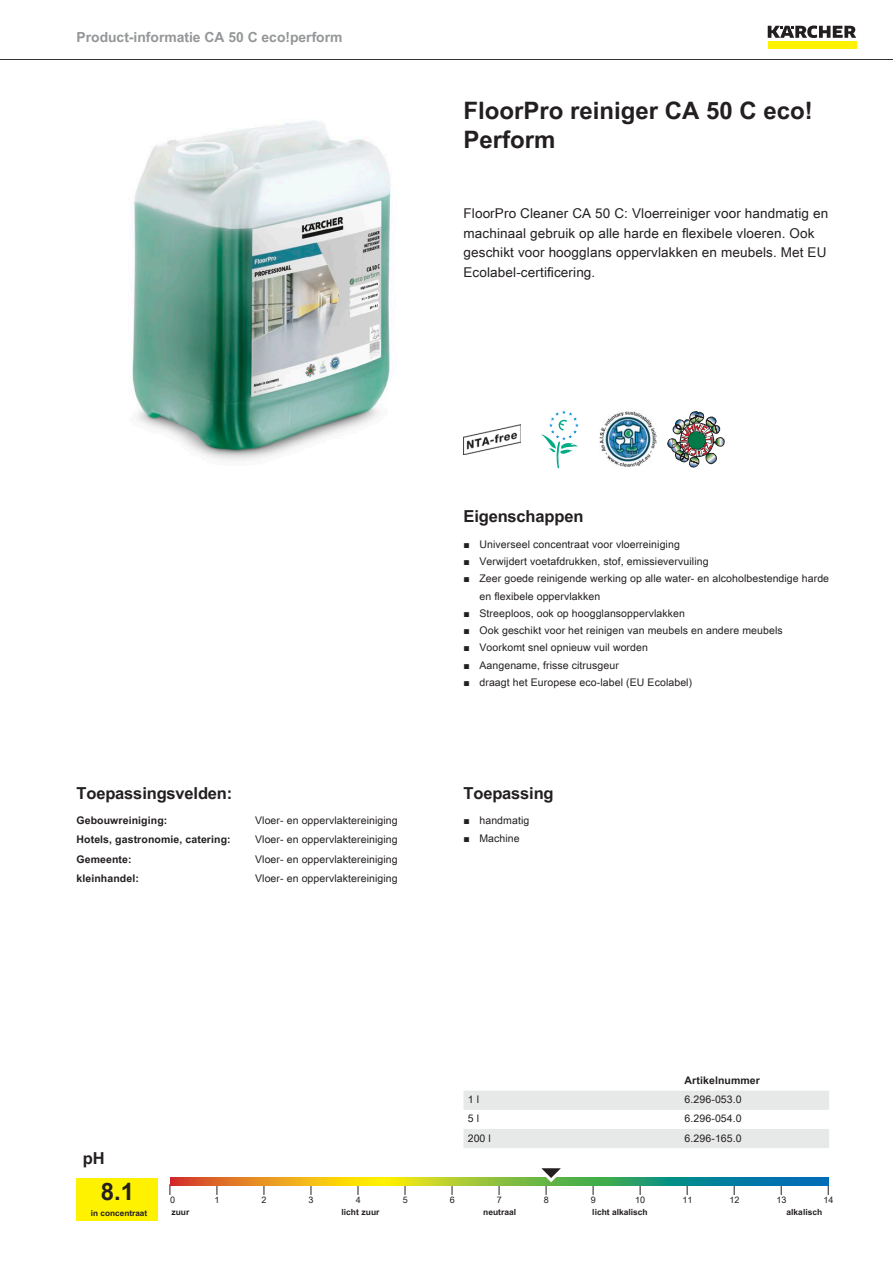
<style>
.page{position:relative;width:893px;height:1263px;background:#fff}
.page>*{position:absolute;margin:0;border:0;box-sizing:border-box;transform-origin:0 0}
.t1{font:700 24px/28.8px "Arial Unicode MS";color:#231f20}
.t2{font:700 16.5px "Arial Unicode MS";letter-spacing:-.01em;color:#231f20}
.t3{font:700 13.8px "Arial Unicode MS";color:#949698}
.t4{font:13.5px/19.5px "Arial Unicode MS";letter-spacing:.01em;color:#231f20}
.t5{font:10.5px/17.2px "Arial Unicode MS";letter-spacing:.01em;color:#231f20}
.t6{font:700 10.5px "Arial Unicode MS";letter-spacing:.01em;color:#231f20}
.t7{font:9px "Arial Unicode MS";color:#231f20}
.t8{font:700 8.4px "Arial Unicode MS";color:#231f20}
.t9{font:700 8.25px "Arial Unicode MS";color:#231f20}
.s1{font-family:"Arial"}
</style>
<div class="page">
<hr style="left:0;top:59px;width:893px;height:1px;background:#231f20">
<div style="left:768px;top:42px;width:88px;height:7px;background:#fff200"></div>
<svg style="left:768px;top:26px;width:88px;height:12px"></svg>
<img style="left:132px;top:120px;width:259px;height:341px">
<img style="left:463px;top:424px;width:57px;height:30px">
<svg style="left:541px;top:410px;width:38px;height:58px"></svg>
<img style="left:600px;top:411px;width:56px;height:56px">
<img style="left:668px;top:412px;width:56px;height:55px">
<div style="left:77px;top:1178px;width:81px;height:42px;background:#fff200"></div>
<svg style="left:170px;top:1178px;width:658px;height:8px;background:#84a04c"></svg>
<svg style="left:533px;top:1168px;width:39px;height:27px"></svg>
<svg style="left:463px;top:1091px;width:366px;height:57px"></svg>
<h3 class="t3" style="left:77px;top:27px;width:267px">Product-informatie CA 50 C eco!perform</h3>
<h1 class="t1" style="left:463px;top:97px;width:351px">FloorPro reiniger CA 50 C eco!<br>Perform</h1>
<p class="t4" style="left:463px;top:203px;width:366px">FloorPro Cleaner CA 50 C: Vloerreiniger voor handmatig en machinaal gebruik op alle harde en flexibele vloeren. Ook geschikt voor hoogglans oppervlakken en meubels. Met EU Ecolabel-certificering.</p>
<h2 class="t2" style="left:77px;top:780px;width:157px">Toepassingsvelden:</h2>
<p class="t6" style="left:77px;top:812px;width:92px">Gebouwreiniging:</p>
<p class="t5" style="left:255px;top:811px;width:144px">Vloer- en oppervlaktereiniging</p>
<p class="t6" style="left:77px;top:832px;width:156px">Hotels, gastronomie, catering:</p>
<p class="t5" style="left:255px;top:831px;width:144px">Vloer- en oppervlaktereiniging</p>
<p class="t6" style="left:77px;top:851px;width:57px">Gemeente:</p>
<p class="t5" style="left:255px;top:850px;width:144px">Vloer- en oppervlaktereiniging</p>
<p class="t6" style="left:77px;top:871px;width:64px">kleinhandel:</p>
<p class="t5" style="left:255px;top:870px;width:144px">Vloer- en oppervlaktereiniging</p>
<h2 class="t2" style="left:463px;top:504px;width:121px">Eigenschappen</h2>
<p class="t5" style="left:463px;top:535px;width:218px"><span class="s1">■</span> Universeel concentraat voor vloerreiniging</p>
<p class="t5" style="left:463px;top:553px;width:247px"><span class="s1">■</span> Verwijdert voetafdrukken, stof, emissievervuiling</p>
<p class="t5" style="left:479px;top:570px;width:351px;text-indent:-16px"><span class="s1">■</span> Zeer goede reinigende werking op alle water- en alcoholbestendige harde en flexibele oppervlakken</p>
<p class="t5" style="left:463px;top:604px;width:223px"><span class="s1">■</span> Streeploos, ook op hoogglansoppervlakken</p>
<p class="t5" style="left:463px;top:622px;width:321px"><span class="s1">■</span> Ook geschikt voor het reinigen van meubels en andere meubels</p>
<p class="t5" style="left:463px;top:639px;width:186px"><span class="s1">■</span> Voorkomt snel opnieuw vuil worden</p>
<p class="t5" style="left:463px;top:656px;width:157px"><span class="s1">■</span> Aangename, frisse citrusgeur</p>
<p class="t5" style="left:463px;top:673px;width:230px"><span class="s1">■</span> draagt het Europese eco-label (EU Ecolabel)</p>
<h2 class="t2" style="left:463px;top:780px;width:92px">Toepassing</h2>
<p class="t5" style="left:463px;top:812px;width:67px"><span class="s1">■</span> handmatig</p>
<p class="t5" style="left:463px;top:829px;width:58px"><span class="s1">■</span> Machine</p>
<p class="t6" style="left:685px;top:1073px;width:77px">Artikelnummer</p>
<p class="t5" style="left:468px;top:1091px;width:13px">1 l</p>
<p class="t5" style="left:685px;top:1091px;width:59px">6.296-053.0</p>
<p class="t5" style="left:468px;top:1110px;width:13px">5 l</p>
<p class="t5" style="left:685px;top:1110px;width:59px">6.296-054.0</p>
<p class="t5" style="left:468px;top:1129px;width:25px">200 l</p>
<p class="t5" style="left:685px;top:1129px;width:59px">6.296-165.0</p>
<h2 class="t2" style="left:83px;top:1146px;width:23px">pH</h2>
<h1 class="t1" style="left:101px;top:1178px;width:35px">8.1</h1>
<p class="t7" style="left:170px;top:1193px;width:7px">0</p>
<p class="t7" style="left:215px;top:1193px;width:7px">1</p>
<p class="t7" style="left:262px;top:1193px;width:7px">2</p>
<p class="t7" style="left:309px;top:1193px;width:7px">3</p>
<p class="t7" style="left:356px;top:1193px;width:7px">4</p>
<p class="t7" style="left:403px;top:1193px;width:7px">5</p>
<p class="t7" style="left:450px;top:1193px;width:7px">6</p>
<p class="t7" style="left:497px;top:1193px;width:7px">7</p>
<p class="t7" style="left:544px;top:1193px;width:7px">8</p>
<p class="t7" style="left:591px;top:1193px;width:7px">9</p>
<p class="t7" style="left:635px;top:1193px;width:12px">10</p>
<p class="t7" style="left:682px;top:1193px;width:12px">11</p>
<p class="t7" style="left:729px;top:1193px;width:12px">12</p>
<p class="t7" style="left:776px;top:1193px;width:12px">13</p>
<p class="t7" style="left:823px;top:1193px;width:12px">14</p>
<p class="t9" style="left:91px;top:1207px;width:58px">in concentraat</p>
<p class="t8" style="left:171px;top:1206px;width:20px">zuur</p>
<p class="t8" style="left:341px;top:1206px;width:39px">licht zuur</p>
<p class="t8" style="left:483px;top:1206px;width:34px">neutraal</p>
<p class="t8" style="left:592px;top:1206px;width:57px">licht alkalisch</p>
<p class="t8" style="left:786px;top:1206px;width:37px">alkalisch</p>
</div>
